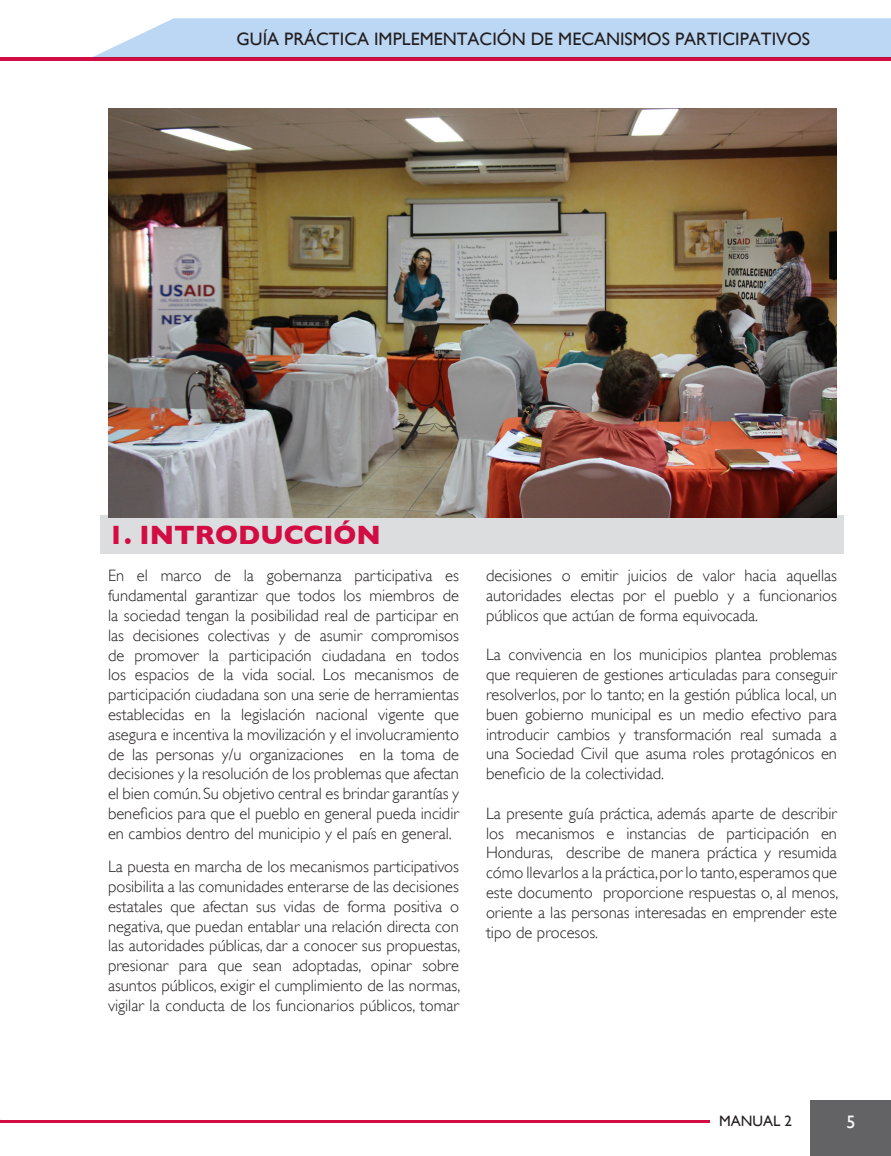
<style>
.page{position:relative;width:891px;height:1156px;background:#fff}
.page>*{position:absolute;margin:0;border:0;box-sizing:border-box;transform-origin:0 0}
.Titulo_18{font:700 27px "Gill Sans";color:#d20d44}
.t1{font:18px "Gill Sans";color:#231f20}
.t2{font:18px "Gill Sans";color:#fff}
.t3{font:300 16.5px/19.8px "Gill Sans";color:#231f20;text-align:justify}
.t4{font:15px "Gill Sans";color:#231f20}
</style>
<div class="page">
<div style="left:811px;top:1101px;width:80px;height:55px;background:#636366"></div>
<svg style="left:0;top:57px;width:891px;height:4px;background:#ce0c43"></svg>
<svg style="left:93px;top:18px;width:798px;height:39px;background:#c0d9f3"></svg>
<hr style="left:0;top:1120px;width:710px;height:2px;background:#d20d44">
<div style="left:101px;top:515px;width:743px;height:39px;background:#dcdddf"></div>
<img style="left:108px;top:108px;width:729px;height:409px">
<p class="t1" style="left:237px;top:28px;width:575px">GUÍA PRÁCTICA IMPLEMENTACIÓN DE MECANISMOS PARTICIPATIVOS</p>
<p class="Titulo_18" style="left:108px;top:519px;width:274px">1. INTRODUCCIÓN</p>
<p class="t3" style="left:108px;top:565px;width:353px">En el marco de la gobernanza participativa es fundamental garantizar que todos los miembros de la sociedad tengan la posibilidad real de participar en las decisiones colectivas y de asumir compromisos de promover la participación ciudadana en todos los espacios de la vida social. Los mecanismos de participación ciudadana son una serie de herramientas establecidas en la legislación nacional vigente que asegura e incentiva la movilización y el involucramiento de las personas y/u organizaciones en la toma de decisiones y la resolución de los problemas que afectan el bien común. Su objetivo central es brindar garantías y beneficios para que el pueblo en general pueda incidir en cambios dentro del municipio y el país en general.</p>
<p class="t3" style="left:108px;top:856px;width:354px">La puesta en marcha de los mecanismos participativos posibilita a las comunidades enterarse de las decisiones estatales que afectan sus vidas de forma positiva o negativa, que puedan entablar una relación directa con las autoridades públicas, dar a conocer sus propuestas, presionar para que sean adoptadas, opinar sobre asuntos públicos, exigir el cumplimiento de las normas, vigilar la conducta de los funcionarios públicos, tomar</p>
<p class="t3" style="left:486px;top:565px;width:353px">decisiones o emitir juicios de valor hacia aquellas autoridades electas por el pueblo y a funcionarios públicos que actúan de forma equivocada.</p>
<p class="t3" style="left:486px;top:644px;width:353px">La convivencia en los municipios plantea problemas que requieren de gestiones articuladas para conseguir resolverlos, por lo tanto; en la gestión pública local, un buen gobierno municipal es un medio efectivo para introducir cambios y transformación real sumada a una Sociedad Civil que asuma roles protagónicos en beneficio de la colectividad.</p>
<p class="t3" style="left:486px;top:802px;width:354px">La presente guía práctica, además aparte de describir los mecanismos e instancias de participación en Honduras, describe de manera práctica y resumida cómo llevarlos a la práctica, por lo tanto, esperamos que este documento proporcione respuestas o, al menos, oriente a las personas interesadas en emprender este tipo de procesos.</p>
<p class="t4" style="left:719px;top:1111px;width:75px">MANUAL 2</p>
<p class="t2" style="left:846px;top:1111px;width:10px">5</p>
</div>
